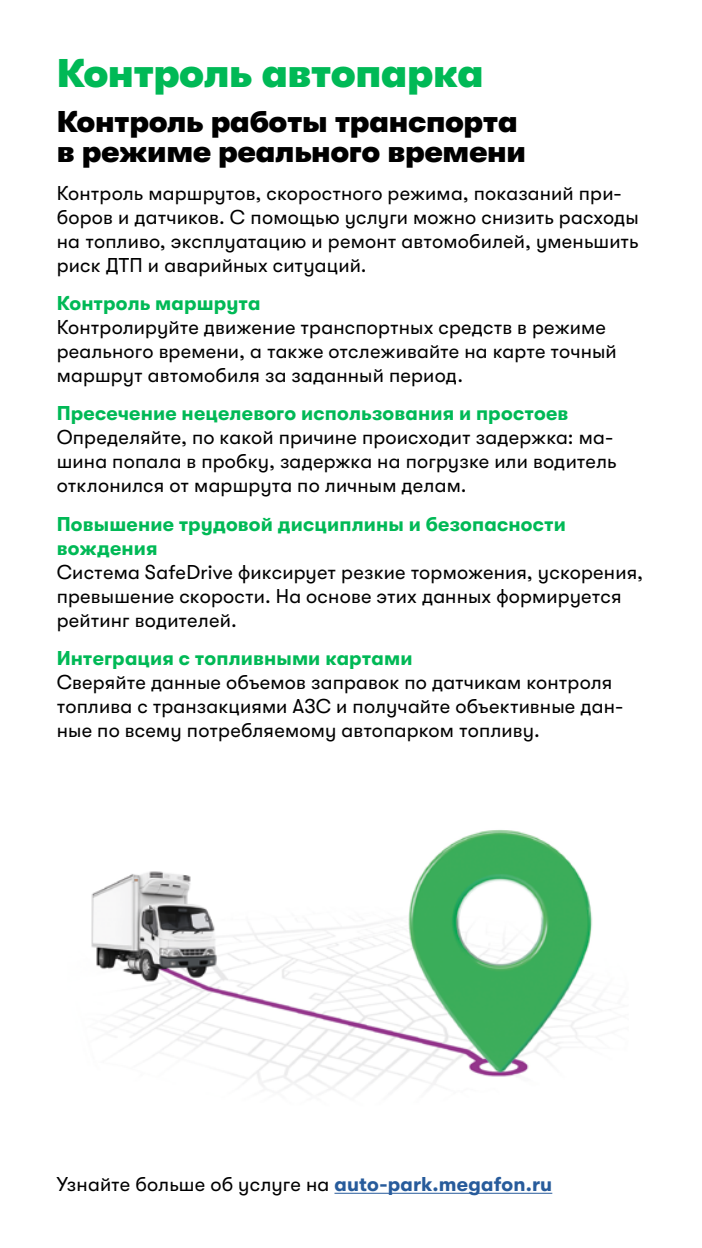
<style>
.page{position:relative;width:702px;height:1248px;background:#fff}
.page>*{position:absolute;margin:0;border:0;box-sizing:border-box;transform-origin:0 0}
.t1{font:900 40px "GT Walsheim Pro";letter-spacing:-.01em;color:#00b956}
.t2{font:900 30px/30px "GT Walsheim Pro";letter-spacing:-.005em;color:#000}
.t3{font:20px/24px "GT Walsheim Pro";letter-spacing:.005em;color:#000}
.t4{font:700 20px/24px "GT Walsheim Pro";letter-spacing:.01em;color:#00b956}
.s1{font-weight:700;color:#275b9b}
</style>
<div class="page">
<hr style="left:334px;top:1192px;width:218px;height:1px;background:#275b9b">
<img style="left:91px;top:830px;width:520px;height:260px">
<h1 class="t1" style="left:57px;top:51px;width:428px">Контроль автопарка</h1>
<h2 class="t2" style="left:57px;top:106px;width:470px">Контроль работы транспорта в режиме реального времени</h2>
<p class="t3" style="left:57px;top:181px;width:583px">Контроль маршрутов, скоростного режима, показаний при&shy;боров и датчиков. С помощью услуги можно снизить расходы на топливо, эксплуатацию и ремонт автомобилей, уменьшить риск ДТП и аварийных ситуаций.</p>
<p class="t4" style="left:57px;top:291px;width:205px">Контроль маршрута</p>
<p class="t3" style="left:57px;top:315px;width:561px">Контролируйте движение транспортных средств в режиме реального времени, а также отслеживайте на карте точный маршрут автомобиля за заданный период.</p>
<p class="t4" style="left:57px;top:401px;width:513px">Пресечение нецелевого использования и простоев</p>
<p class="t3" style="left:57px;top:425px;width:561px">Определяйте, по какой причине происходит задержка: ма&shy;шина попала в пробку, задержка на погрузке или водитель отклонился от маршрута по личным делам.</p>
<p class="t4" style="left:57px;top:511px;width:510px">Повышение трудовой дисциплины и безопасности вождения</p>
<p class="t3" style="left:57px;top:559px;width:587px">Система SafeDrive фиксирует резкие торможения, ускорения, превышение скорости. На основе этих данных формируется рейтинг водителей.</p>
<p class="t4" style="left:57px;top:645px;width:357px">Интеграция с топливными картами</p>
<p class="t3" style="left:57px;top:670px;width:568px">Сверяйте данные объемов заправок по датчикам контроля топлива с транзакциями АЗС и получайте объективные дан&shy;ные по всему потребляемому автопарком топливу.</p>
<p class="t3" style="left:57px;top:1172px;width:497px">Узнайте больше об услуге на <span class="s1">auto-park.megafon.ru</span></p>
</div>
